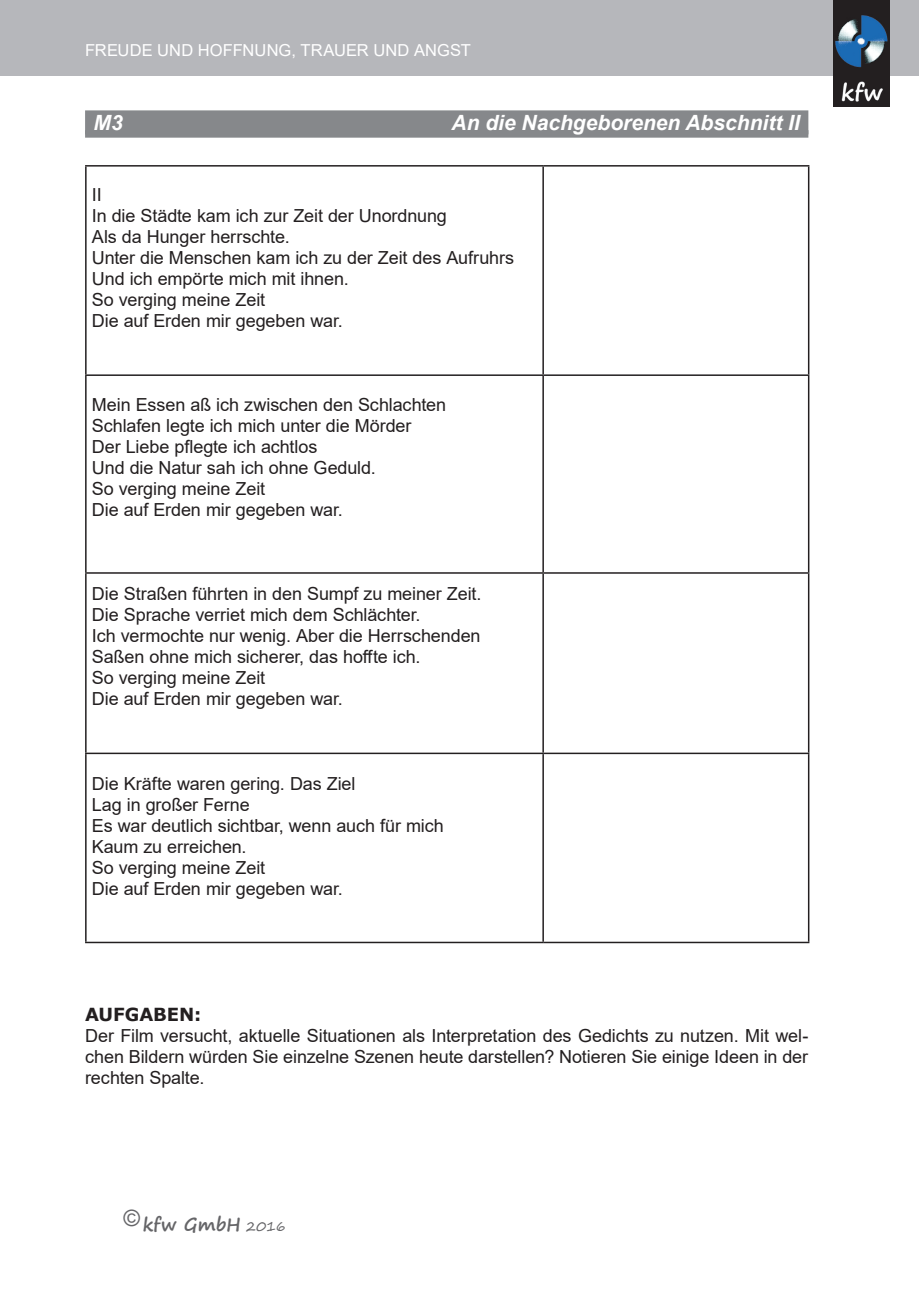
<style>
.page{position:relative;width:919px;height:1289px;background:#fff}
.page>*{position:absolute;margin:0;border:0;box-sizing:border-box;transform-origin:0 0}
.t1{font:italic 700 21px "Arial";color:#fff}
.t2{font:18px/21px "Arial";letter-spacing:-.005em;color:#231f20}
.t3{font:700 18px "Segoe Print";letter-spacing:.005em;color:#656568}
.t4{font:700 18px "Verdana";color:#231f20}
.t5{font:16.5px "Arial";letter-spacing:.005em;color:#fff}
.s1{font-weight:400;font-size:13.5px}
</style>
<div class="page">
<div style="left:0;top:0;width:918px;height:75px;background:#b6b7bb"></div>
<div style="left:833px;top:0;width:56px;height:106px;background:#231f20"></div>
<img style="left:835px;top:15px;width:53px;height:87px">
<div style="left:85px;top:110px;width:723px;height:24px;background:#86888b"></div>
<div style="left:85px;top:130px;width:723px;height:8px;background:#86888b"></div>
<hr style="left:85px;top:165px;width:458px;height:1px;background:#231f20">
<hr style="left:85px;top:166px;width:2px;height:208px;background:#231f20">
<hr style="left:543px;top:165px;width:266px;height:1px;background:#231f20">
<hr style="left:542px;top:166px;width:2px;height:208px;background:#231f20">
<hr style="left:807px;top:166px;width:2px;height:208px;background:#231f20">
<hr style="left:85px;top:374px;width:458px;height:2px;background:#231f20">
<hr style="left:85px;top:376px;width:2px;height:196px;background:#231f20">
<hr style="left:543px;top:374px;width:266px;height:2px;background:#231f20">
<hr style="left:542px;top:376px;width:2px;height:196px;background:#231f20">
<hr style="left:807px;top:376px;width:2px;height:196px;background:#231f20">
<hr style="left:85px;top:572px;width:458px;height:1px;background:#231f20">
<hr style="left:85px;top:573px;width:2px;height:179px;background:#231f20">
<hr style="left:543px;top:572px;width:266px;height:1px;background:#231f20">
<hr style="left:542px;top:573px;width:2px;height:179px;background:#231f20">
<hr style="left:807px;top:573px;width:2px;height:179px;background:#231f20">
<hr style="left:85px;top:752px;width:458px;height:2px;background:#231f20">
<hr style="left:85px;top:754px;width:2px;height:187px;background:#231f20">
<hr style="left:543px;top:752px;width:266px;height:2px;background:#231f20">
<hr style="left:542px;top:754px;width:2px;height:187px;background:#231f20">
<hr style="left:807px;top:754px;width:2px;height:187px;background:#231f20">
<hr style="left:85px;top:941px;width:458px;height:2px;background:#231f20">
<hr style="left:543px;top:941px;width:266px;height:2px;background:#231f20">
<p class="t5" style="left:85px;top:39px;width:386px">Freude und Hoffnung, Trauer und Angst</p>
<p class="t1" style="left:94px;top:109px;width:31px">M3</p>
<p class="t1" style="left:451px;top:109px;width:350px">An die Nachgeborenen Abschnitt II</p>
<p class="t2" style="left:92px;top:184px;width:424px">II<br>In die Städte kam ich zur Zeit der Unordnung<br>Als da Hunger herrschte.<br>Unter die Menschen kam ich zu der Zeit des Aufruhrs<br>Und ich empörte mich mit ihnen.<br>So verging meine Zeit<br>Die auf Erden mir gegeben war.</p>
<p class="t2" style="left:92px;top:394px;width:356px">Mein Essen aß ich zwischen den Schlachten<br>Schlafen legte ich mich unter die Mörder<br>Der Liebe pflegte ich achtlos<br>Und die Natur sah ich ohne Geduld.<br>So verging meine Zeit<br>Die auf Erden mir gegeben war.</p>
<p class="t2" style="left:92px;top:583px;width:391px">Die Straßen führten in den Sumpf zu meiner Zeit.<br>Die Sprache verriet mich dem Schlächter.<br>Ich vermochte nur wenig. Aber die Herrschenden Saßen ohne mich sicherer, das hoffte ich.<br>So verging meine Zeit<br>Die auf Erden mir gegeben war.</p>
<p class="t2" style="left:92px;top:772px;width:353px">Die Kräfte waren gering. Das Ziel<br>Lag in großer Ferne<br>Es war deutlich sichtbar, wenn auch für mich<br>Kaum zu erreichen.<br>So verging meine Zeit<br>Die auf Erden mir gegeben war.</p>
<p class="t4" style="left:85px;top:1001px;width:14px">AUF</p>
<p class="t4" style="left:125px;top:1001px;width:29px">GABEN</p>
<p class="t4" style="left:194px;top:1001px;width:9px">:</p>
<p class="t2" style="left:85px;top:1024px;width:724px;text-align:justify">Der Film versucht, aktuelle Situationen als Interpretation des Gedichts zu nutzen. Mit wel&shy;chen Bildern würden Sie einzelne Szenen heute darstellen? Notieren Sie einige Ideen in der rechten Spalte.</p>
<p class="t3" style="left:123px;top:1207px;width:164px"><sup>©</sup>kfw GmbH <span class="s1">2016</span></p>
</div>
